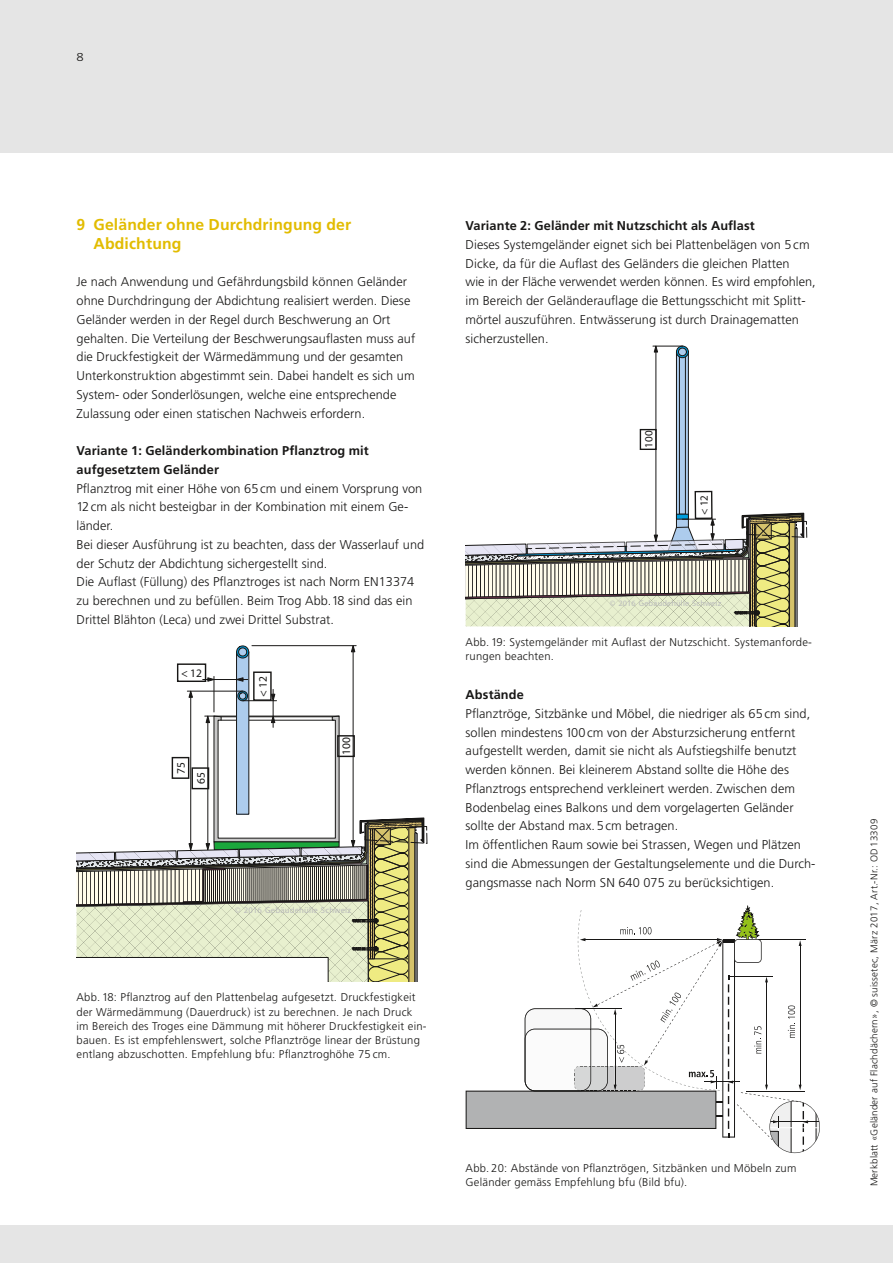
<style>
.page{position:relative;width:893px;height:1263px;background:#e5e5e5}
.page>*{position:absolute;margin:0;border:0;box-sizing:border-box;transform-origin:0 0}
.t1{font:700 15.75px/18.8px "Frutiger LT Std";letter-spacing:.01em;color:#e2bc00}
.t2{font:300 12.75px/18.8px "Frutiger LT Std";letter-spacing:.005em;color:#181716}
.t3{font:700 12.75px/18.8px "Frutiger LT Std";letter-spacing:.01em;color:#181716}
.t4{font:11.55px/19.8px "Myriad Pro";letter-spacing:.025em;color:#181716}
.t5{font:300 11.55px "Frutiger LT Std";color:#181716;scale:1.14 1}
.t6{font:300 11.25px/14.2px "Frutiger LT Std";letter-spacing:.02em;color:#181716}
.t7{font:10.95px "Myriad Pro";color:#181716}
.t8{font:300 9.75px "Frutiger LT Std";letter-spacing:.02em;color:#181716}
.t9{font:8.55px "Myriad Pro";letter-spacing:.02em;color:#b9baba}
.t10{font:8.25px "Myriad Pro";letter-spacing:.02em;color:#b9baba}
</style>
<div class="page">
<div style="left:0;top:153px;width:893px;height:1072px;background:#fff"></div>
<div style="left:237px;top:652px;width:12px;height:162px;background:#adcced"></div>
<div style="left:236px;top:652px;width:13px;height:162px;border:1px solid #181716"></div>
<svg style="left:236px;top:646px;width:13px;height:12px"></svg>
<hr style="left:252px;top:645px;width:104px;height:1px;background:#181716">
<hr style="left:353px;top:652px;width:1px;height:188px;background:#181716">
<svg style="left:351px;top:645px;width:4px;height:7px"></svg>
<hr style="left:214px;top:676px;width:1px;height:36px;background:#181716">
<svg style="left:203px;top:677px;width:45px;height:4px"></svg>
<svg style="left:77px;top:689px;width:350px;height:293px"></svg>
<div style="left:337px;top:735px;width:18px;height:22px;border:1px solid #181716"></div>
<div style="left:177px;top:663px;width:29px;height:19px;border:1px solid #181716"></div>
<div style="left:253px;top:671px;width:19px;height:30px;border:1px solid #181716"></div>
<div style="left:172px;top:757px;width:17px;height:22px;border:1px solid #181716"></div>
<div style="left:191px;top:767px;width:18px;height:22px;border:1px solid #181716"></div>
<div style="left:676px;top:352px;width:12px;height:196px;background:#a5c2e2;border:1px solid #181716"></div>
<div style="left:679px;top:355px;width:7px;height:159px;background:#adcced;border:1px solid #181716"></div>
<svg style="left:676px;top:346px;width:12px;height:12px"></svg>
<div style="left:678px;top:348px;width:8px;height:8px;background:#adcced;border:1px solid #181716;border-radius:50%"></div>
<hr style="left:653px;top:346px;width:30px;height:1px;background:#181716">
<hr style="left:656px;top:352px;width:1px;height:183px;background:#181716">
<svg style="left:654px;top:346px;width:4px;height:6px"></svg>
<svg style="left:466px;top:513px;width:341px;height:113px"></svg>
<div style="left:640px;top:429px;width:17px;height:21px;border:1px solid #181716"></div>
<div style="left:695px;top:491px;width:18px;height:28px;border:1px solid #181716"></div>
<svg style="left:466px;top:905px;width:354px;height:248px"></svg>
<p class="t5" style="left:77px;top:51px;width:8px">8</p>
<p class="t1" style="left:93px;top:215px;width:259px;text-indent:-17px">9 Geländer ohne Durchdringung der<br>Abdichtung</p>
<p class="t2" style="left:77px;top:273px;width:340px">Je nach Anwendung und Gefährdungsbild können Geländer ohne Durchdringung der Abdichtung realisiert werden. Diese Geländer werden in der Regel durch Beschwerung an Ort gehalten. Die Verteilung der Beschwerungsauflasten muss auf die Druckfestigkeit der Wärmedämmung und der gesamten Unterkonstruktion abgestimmt sein. Dabei handelt es sich um System- oder Sonderlösungen, welche eine entsprechende Zulassung oder einen statischen Nachweis erfordern.</p>
<p class="t3" style="left:77px;top:441px;width:294px">Variante 1: Geländerkombination Pflanztrog mit aufgesetztem Geländer</p>
<p class="t2" style="left:77px;top:479px;width:349px">Pflanztrog mit einer Höhe von 65cm und einem Vorsprung von 12cm als nicht besteigbar in der Kombination mit einem Ge&shy;länder.<br>Bei dieser Ausführung ist zu beachten, dass der Wasserlauf und der Schutz der Abdichtung sichergestellt sind.<br>Die Auflast (Füllung) des Pflanztroges ist nach Norm EN13374 zu berechnen und zu befüllen. Beim Trog Abb.18 sind das ein Drittel Blähton (Leca) und zwei Drittel Substrat.</p>
<p class="t4" style="left:181px;top:663px;width:22px">&lt;12</p>
<p class="t4" style="left:171px;top:784px;width:24px;text-indent:10px;rotate:-90deg">75<br>65</p>
<p class="t4" style="left:253px;top:697px;width:22px;rotate:-90deg">&lt;12</p>
<p class="t4" style="left:336px;top:755px;width:20px;rotate:-90deg">100</p>
<p class="t9" style="left:235px;top:905px;width:118px">© 2016 Gebäudehülle Schweiz</p>
<p class="t6" style="left:77px;top:990px;width:352px">Abb. 18: Pflanztrog auf den Plattenbelag aufgesetzt. Druckfestigkeit der Wärmedämmung (Dauerdruck) ist zu berechnen. Je nach Druck im Bereich des Troges eine Dämmung mit höherer Druckfestigkeit ein&shy;bauen. Es ist empfehlenswert, solche Pflanztröge linear der Brüstung entlang abzuschotten. Empfehlung bfu: Pflanztroghöhe 75 cm.</p>
<p class="t3" style="left:466px;top:216px;width:291px">Variante 2: Geländer mit Nutzschicht als Auflast</p>
<p class="t2" style="left:466px;top:235px;width:352px">Dieses Systemgeländer eignet sich bei Plattenbelägen von 5cm Dicke, da für die Auflast des Geländers die gleichen Platten<br>wie in der Fläche verwendet werden können. Es wird empfohlen, im Bereich der Geländerauflage die Bettungsschicht mit Splitt&shy;mörtel auszuführen. Entwässerung ist durch Drainagematten sicherzustellen.</p>
<p class="t7" style="left:642px;top:448px;width:19px;rotate:-90deg">100</p>
<p class="t7" style="left:697px;top:515px;width:22px;rotate:-90deg">&lt;12</p>
<p class="t10" style="left:610px;top:598px;width:113px">© 2016 Gebäudehülle Schweiz</p>
<p class="t6" style="left:466px;top:635px;width:347px">Abb. 19: Systemgeländer mit Auflast der Nutzschicht. Systemanforde&shy;rungen beachten.</p>
<p class="t3" style="left:466px;top:685px;width:60px">Abstände</p>
<p class="t2" style="left:466px;top:704px;width:351px">Pflanztröge, Sitzbänke und Möbel, die niedriger als 65cm sind, sollen mindestens 100cm von der Absturzsicherung entfernt aufgestellt werden, damit sie nicht als Aufstiegshilfe benutzt werden können. Bei kleinerem Abstand sollte die Höhe des Pflanztrogs entsprechend verkleinert werden. Zwischen dem Bodenbelag eines Balkons und dem vorgelagerten Geländer sollte der Abstand max.5cm betragen.<br>Im öffentlichen Raum sowie bei Strassen, Wegen und Plätzen sind die Abmessungen der Gestaltungselemente und die Durch&shy;gangsmasse nach Norm SN 640 075 zu berücksichtigen.</p>
<p class="t6" style="left:466px;top:1161px;width:332px">Abb. 20: Abstände von Pflanztrögen, Sitzbänken und Möbeln zum<br>Geländer gemäss Empfehlung bfu (Bild bfu).</p>
<p class="t8" style="left:869px;top:1186px;width:369px;rotate:-90deg">Merkblatt «Geländer auf Flachdächern», © suissetec, März 2017, Art.-Nr.: OD13309</p>
</div>
